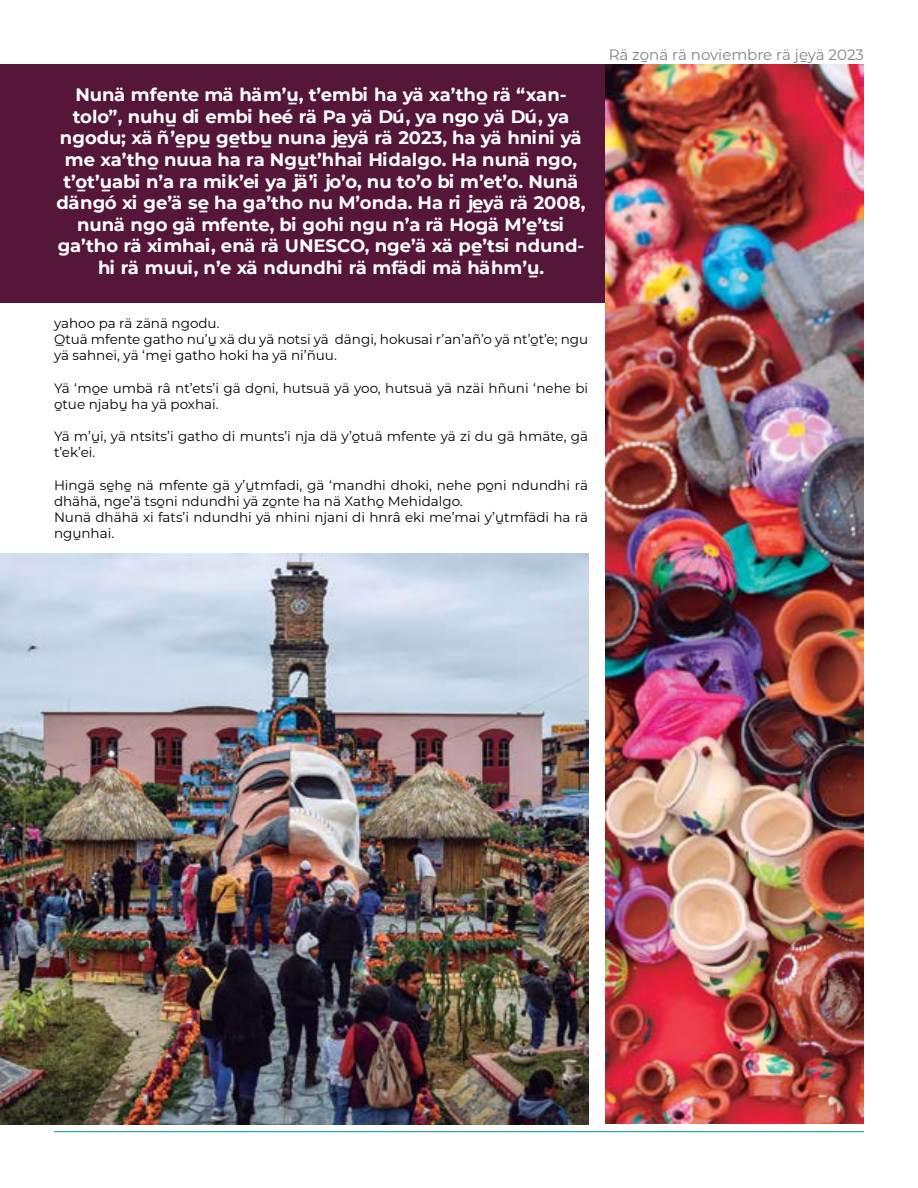
<style>
.page{position:relative;width:918px;height:1188px;background:#fff}
.page>*{position:absolute;margin:0;border:0;box-sizing:border-box;transform-origin:0 0}
.t1{font:18px/21.6px "Montserrat HNAHNU Bold";color:#fff;text-align:center}
.t2{font:15px "Montserrat HNAHNU Regular";color:#808285}
.t3{font:13.5px/16.2px "Montserrat HNAHNU Regular";color:#000}
</style>
<div class="page">
<hr style="left:54px;top:1131px;width:810px;height:1px;background:#009a9b">
<div style="left:0;top:64px;width:606px;height:238px;background:#551639"></div>
<img style="left:606px;top:64px;width:258px;height:1060px">
<img style="left:0;top:553px;width:588px;height:571px">
<p class="t1" style="left:57px;top:83px;width:530px">Nunä mfente mä häm’ù, t’embi ha yä xa’thò rä “xan&shy;tolo”, nuhù di embi heé rä Pa yä Dú, ya ngo yä Dú, ya ngodu; xä ñ’èpù gètbù nuna jèyä rä 2023, ha yä hnini yä me xa’thò nuua ha ra Ngùt’hhai Hidalgo. Ha nunä ngo, t’òt’ùabi n’a ra mik’ei ya jä’i jo’o, nu to’o bi m’et’o. Nunä dängó xi ge’ä sè ha ga’tho nu M’onda. Ha ri jèyä rä 2008, nunä ngo gä mfente, bi gohi ngu n’a rä Hogä M’è’tsi ga’tho rä ximhai, enä rä UNESCO, nge’ä xä pè’tsi ndund&shy;hi rä muui, n’e xä ndundhi rä mfädi mä hähm’ù.</p>
<p class="t3" style="left:54px;top:314px;width:536px">yahoo pa rä zänä ngodu.<br>Òtuä mfente gatho nu’ù xä du yä notsi yä dängi, hokusai r’an’añ’o yä nt’òt’e; ngu yä sahnei, yä ‘mèi gatho hoki ha yä ni’ñuu.</p>
<p class="t3" style="left:54px;top:379px;width:536px">Yä ‘mòe umbä râ nt’ets’i gä dòni, hutsuä yä yoo, hutsuä yä nzäi hñuni ‘nehe bi òtue njabù ha yä poxhai.</p>
<p class="t3" style="left:54px;top:428px;width:536px">Yä m’ùi, yä ntsits’i gatho di munts’i nja dä y’òtuä mfente yä zi du gä hmäte, gä t’ek’ei.</p>
<p class="t3" style="left:54px;top:476px;width:536px">Hingä sèhè nä mfente gä y’ùtmfadi, gä ‘mandhi dhoki, nehe pòni ndundhi rä dhähä, nge’ä tsòni ndundhi yä zònte ha nä Xathò Mehidalgo.<br>Nunä dhähä xi fats’i ndundhi yä nhini njani di hnrâ eki me’mai y’ùtmfädi ha rä ngùnhai.</p>
<p class="t2" style="left:609px;top:44px;width:257px">Rä zònä rä noviembre rä jèyä 2023</p>
</div>
